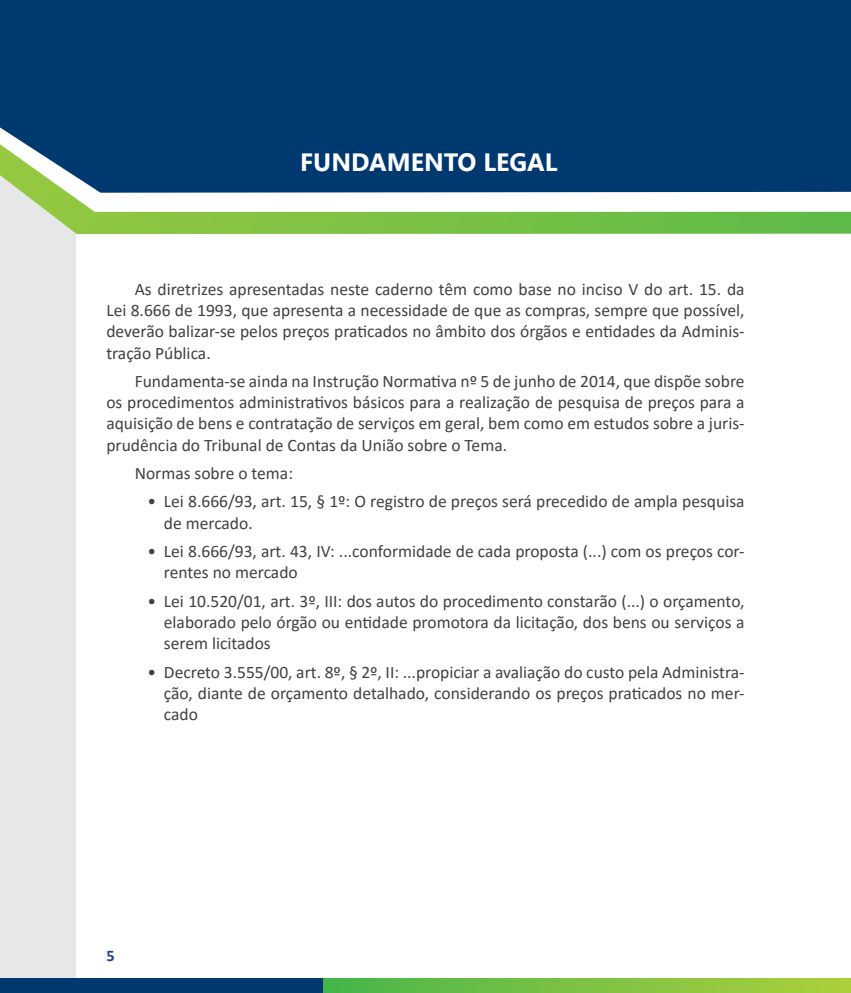
<style>
.page{position:relative;width:851px;height:993px;background:#fff}
.page>*{position:absolute;margin:0;border:0;box-sizing:border-box;transform-origin:0 0}
.t1{font:700 25px "Segoe UI";color:#fff}
.t2{font:17.5px/21.2px "Calibri";color:#414042;text-align:justify}
.t3{font:700 16.25px "Calibri";color:#25408f}
</style>
<div class="page">
<div style="left:0;top:7px;width:76px;height:985px;background:#e6e7e8"></div>
<svg style="left:322px;top:978px;width:528px;height:14px;background:#7ac142"></svg>
<div style="left:0;top:978px;width:322px;height:14px;background:#003870"></div>
<svg style="left:48px;top:212px;width:802px;height:22px;background:#7ac148"></svg>
<svg style="left:23px;top:193px;width:827px;height:19px"></svg>
<svg style="left:0;top:0;width:850px;height:193px;background:#28597d"></svg>
<div style="left:98px;top:0;width:752px;height:191px;background:#003870"></div>
<h1 class="t1" style="left:300px;top:144px;width:259px">FUNDAMENTO LEGAL</h1>
<p class="t2" style="left:106px;top:278px;width:639px;text-indent:28px">As diretrizes apresentadas neste caderno têm como base no inciso V do art. 15. da Lei 8.666 de 1993, que apresenta a necessidade de que as compras, sempre que possível, deverão balizar-se pelos preços praticados no âmbito dos órgãos e entidades da Adminis&shy;tração Pública.</p>
<p class="t2" style="left:106px;top:370px;width:639px;text-indent:28px">Fundamenta-se ainda na Instrução Normativa nº 5 de junho de 2014, que dispõe sobre os procedimentos administrativos básicos para a realização de pesquisa de preços para a aquisição de bens e contratação de serviços em geral, bem como em estudos sobre a juris&shy;prudência do Tribunal de Contas da União sobre o Tema.</p>
<p class="t2" style="left:135px;top:462px;width:160px">Normas sobre o tema:</p>
<p class="t2" style="left:164px;top:490px;width:582px;text-indent:-16px">• Lei 8.666/93, art. 15, § 1º: O registro de preços será precedido de ampla pesquisa de mercado.</p>
<p class="t2" style="left:164px;top:540px;width:582px;text-indent:-16px">• Lei 8.666/93, art. 43, IV: ...conformidade de cada proposta (...) com os preços cor&shy;rentes no mercado</p>
<p class="t2" style="left:164px;top:589px;width:582px;text-indent:-16px">• Lei 10.520/01, art. 3º, III: dos autos do procedimento constarão (...) o orçamento, elaborado pelo órgão ou entidade promotora da licitação, dos bens ou serviços a serem licitados</p>
<p class="t2" style="left:164px;top:660px;width:582px;text-indent:-16px">• Decreto 3.555/00, art. 8º, § 2º, II: ...propiciar a avaliação do custo pela Administra&shy;ção, diante de orçamento detalhado, considerando os preços praticados no mer&shy;cado</p>
<p class="t3" style="left:106px;top:943px;width:10px">5</p>
</div>
